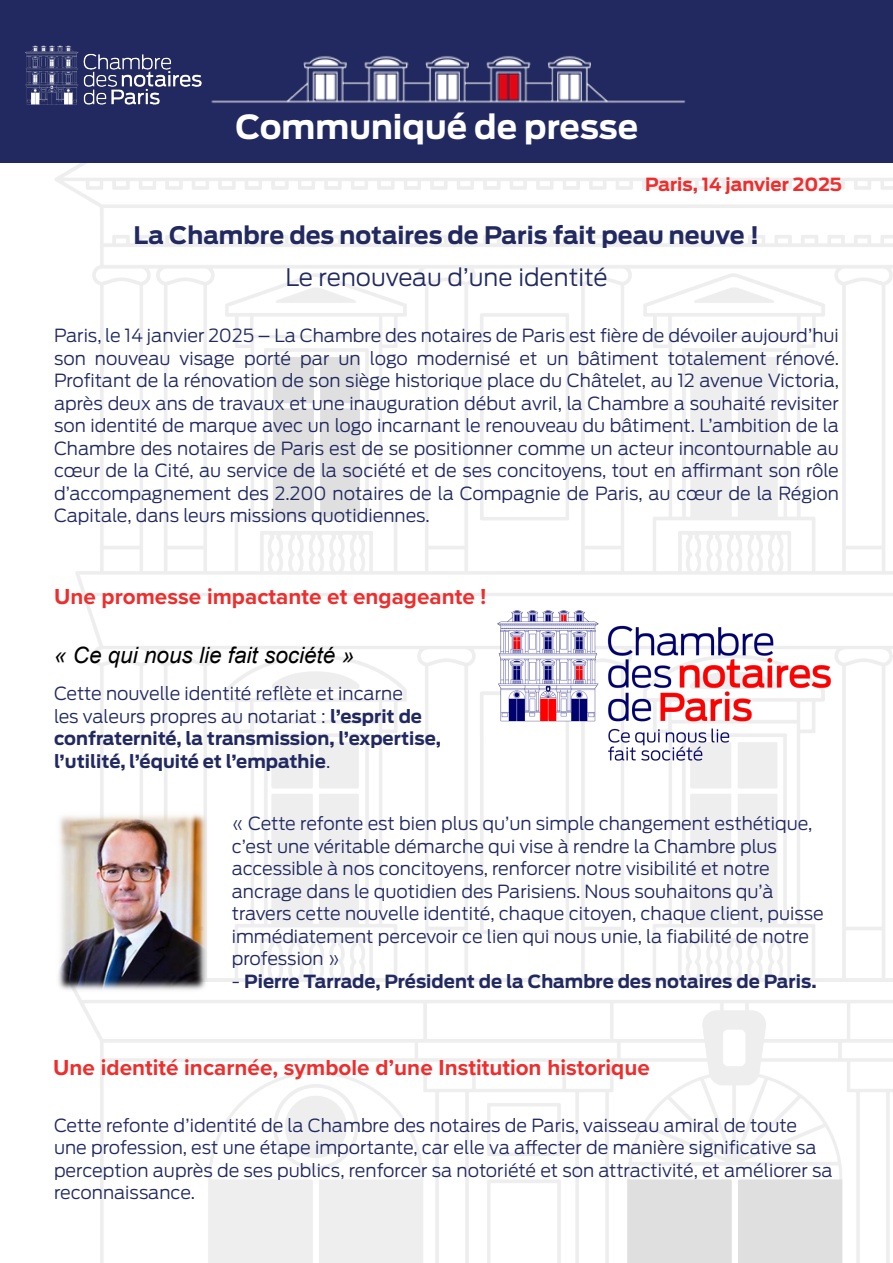
<style>
.page{position:relative;width:893px;height:1263px;background:#fff}
.page>*{position:absolute;margin:0;border:0;box-sizing:border-box;transform-origin:0 0}
.t1{font:700 33px "Antenna";color:#fff}
.t2{font:700 24px "Antenna";color:#212960}
.t3{font:300 24px "Antenna";color:#212960}
.t4{font:700 22.5px "Proxima Nova";color:#ee2d2d}
.t5{font:italic 22.5px "Arial";color:#000001}
.t6{font:300 18px/22.5px "Antenna";color:#212960}
.t7{font:700 18px/22.5px "Antenna";color:#212960}
.t8{font:700 18px "Antenna";color:#ee2d2d}
.s1{font-weight:300}
</style>
<div class="page">
<div style="left:0;top:0;width:893px;height:163px;background:#212960"></div>
<img style="left:25px;top:45px;width:137px;height:60px">
<img style="left:491px;top:610px;width:347px;height:163px">
<img style="left:57px;top:810px;width:152px;height:183px">
<img style="left:162px;top:56px;width:524px;height:47px">
<p class="t1" style="left:235px;top:107px;width:404px">Communiqué de presse</p>
<p class="t8" style="left:645px;top:174px;width:198px">Paris, 14 janvier 2025</p>
<p class="t2" style="left:134px;top:220px;width:627px">La Chambre des notaires de Paris fait peau neuve !</p>
<p class="t3" style="left:285px;top:262px;width:324px">Le renouveau d’une identité</p>
<p class="t6" style="left:54px;top:325px;width:787px;text-align:justify">Paris, le 14 janvier 2025 – La Chambre des notaires de Paris est fière de dévoiler aujourd’hui son nouveau visage porté par un logo modernisé et un bâtiment totalement rénové.<br>Profitant de la rénovation de son siège historique place du Châtelet, au 12 avenue Victoria, après deux ans de travaux et une inauguration début avril, la Chambre a souhaité revisiter son identité de marque avec un logo incarnant le renouveau du bâtiment. L’ambition de la Chambre des notaires de Paris est de se positionner comme un acteur incontournable au cœur de la Cité, au service de la société et de ses concitoyens, tout en affirmant son rôle d’accompagnement des 2.200 notaires de la Compagnie de Paris, au cœur de la Région Capitale, dans leurs missions quotidiennes.</p>
<p class="t4" style="left:54px;top:580px;width:434px">Une promesse impactante et engageante !</p>
<p class="t5" style="left:54px;top:640px;width:302px">« Ce qui nous lie fait société »</p>
<p class="t7" style="left:54px;top:682px;width:388px"><span class="s1">Cette nouvelle identité reflète et incarne<br>les valeurs propres au notariat :</span> l’esprit de confraternité, la transmission, l’expertise, l’utilité, l’équité et l’empathie<span class="s1">.</span></p>
<p class="t6" style="left:232px;top:812px;width:594px">« Cette refonte est bien plus qu’un simple changement esthétique, c’est une véritable démarche qui vise à rendre la Chambre plus accessible à nos concitoyens, renforcer notre visibilité et notre ancrage dans le quotidien des Parisiens. Nous souhaitons qu’à travers cette nouvelle identité, chaque citoyen, chaque client, puisse immédiatement percevoir ce lien qui nous unie, la fiabilité de notre profession »</p>
<p class="t7" style="left:232px;top:970px;width:586px"><span class="s1">-</span> Pierre Tarrade, Président de la Chambre des notaires de Paris.</p>
<p class="t4" style="left:53px;top:1051px;width:598px">Une identité incarnée, symbole d’une Institution historique</p>
<p class="t6" style="left:54px;top:1114px;width:780px">Cette refonte d’identité de la Chambre des notaires de Paris, vaisseau amiral de toute une profession, est une étape importante, car elle va affecter de manière significative sa perception auprès de ses publics, renforcer sa notoriété et son attractivité, et améliorer sa reconnaissance.</p>
</div>
